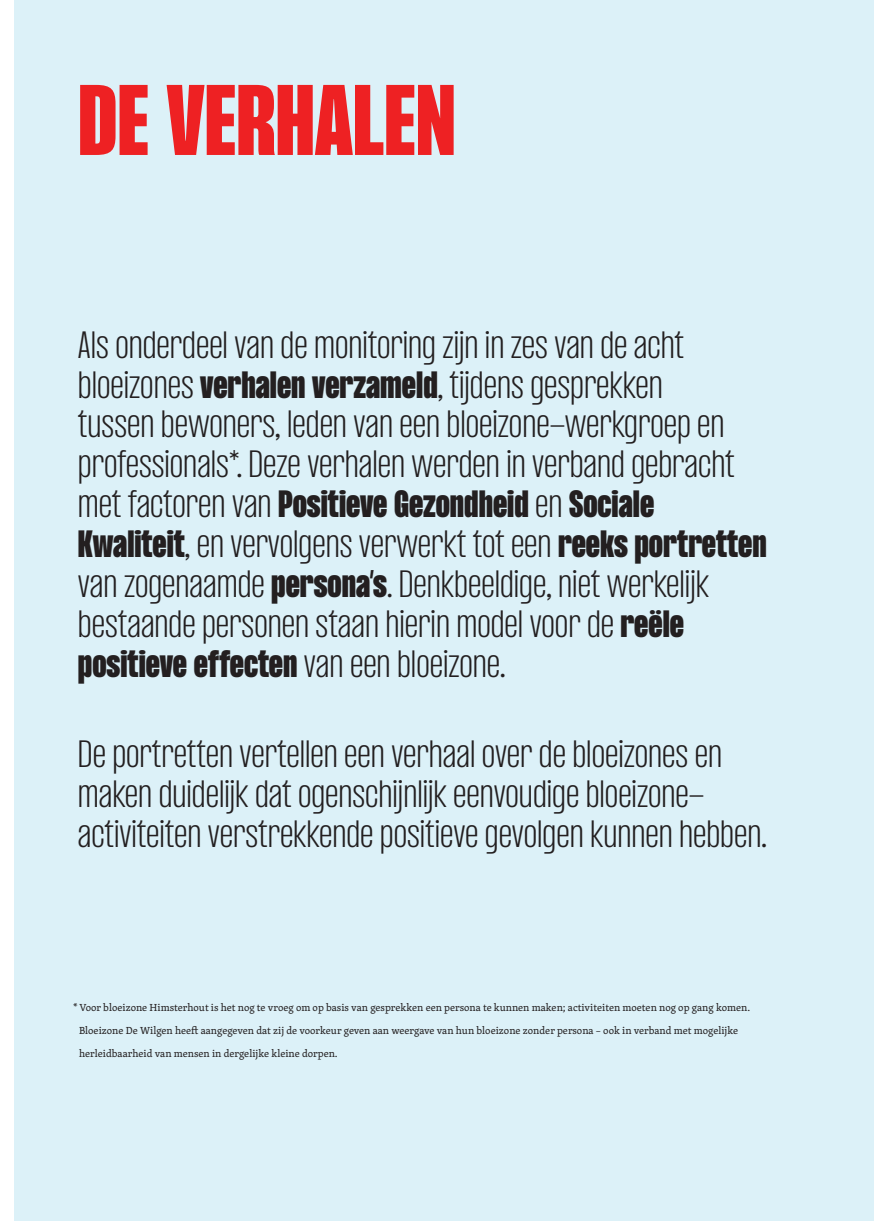
<style>
.page{position:relative;width:874px;height:1221px;background:#fff}
.page>*{position:absolute;margin:0;border:0;box-sizing:border-box;transform-origin:0 0}
.t1{font:900 condensed 87.5px "PP Formula";color:#ee2123}
.t2{font:200 condensed 33.25px/39.9px "PP Formula";color:#231f20}
.t3{font:10.5px/22.8px "Skolar Latin";color:#231f20}
.s1{font-weight:900}
</style>
<div class="page">
<div style="left:15px;top:0;width:858px;height:1220px;background:#dcf1f8"></div>
<h1 class="t1" style="left:78px;top:67px;width:379px">DE VERHALEN</h1>
<p class="t2" style="left:78px;top:324px;width:690px">Als onderdeel van de monitoring zijn in zes van de acht bloeizones <span class="s1">verhalen verzameld</span>, tijdens gesprekken<br>tussen bewoners, leden van een bloeizone-werkgroep en professionals*. Deze verhalen werden in verband gebracht met factoren van <span class="s1">Positieve Gezondheid</span> en <span class="s1">Sociale Kwaliteit</span>, en vervolgens verwerkt tot een <span class="s1">reeks portretten </span>van zogenaamde <span class="s1">persona’s</span>. Denkbeeldige, niet werkelijk bestaande personen staan hierin model voor de <span class="s1">reële positieve effecten</span> van een bloeizone.</p>
<p class="t2" style="left:78px;top:733px;width:690px">De portretten vertellen een verhaal over de bloeizones en maken duidelijk dat ogenschijnlijk eenvoudige bloeizone&shy;activiteiten verstrekkende positieve gevolgen kunnen hebben.</p>
<p class="t3" style="left:79px;top:995px;width:672px;text-indent:-6px">* Voor bloeizone Himsterhout is het nog te vroeg om op basis van gesprekken een persona te kunnen maken; activiteiten moeten nog op gang komen.<br>Bloeizone De Wilgen heeft aangegeven dat zij de voorkeur geven aan weergave van hun bloeizone zonder persona – ook in verband met mogelijke herleidbaarheid van mensen in dergelijke kleine dorpen.</p>
</div>
